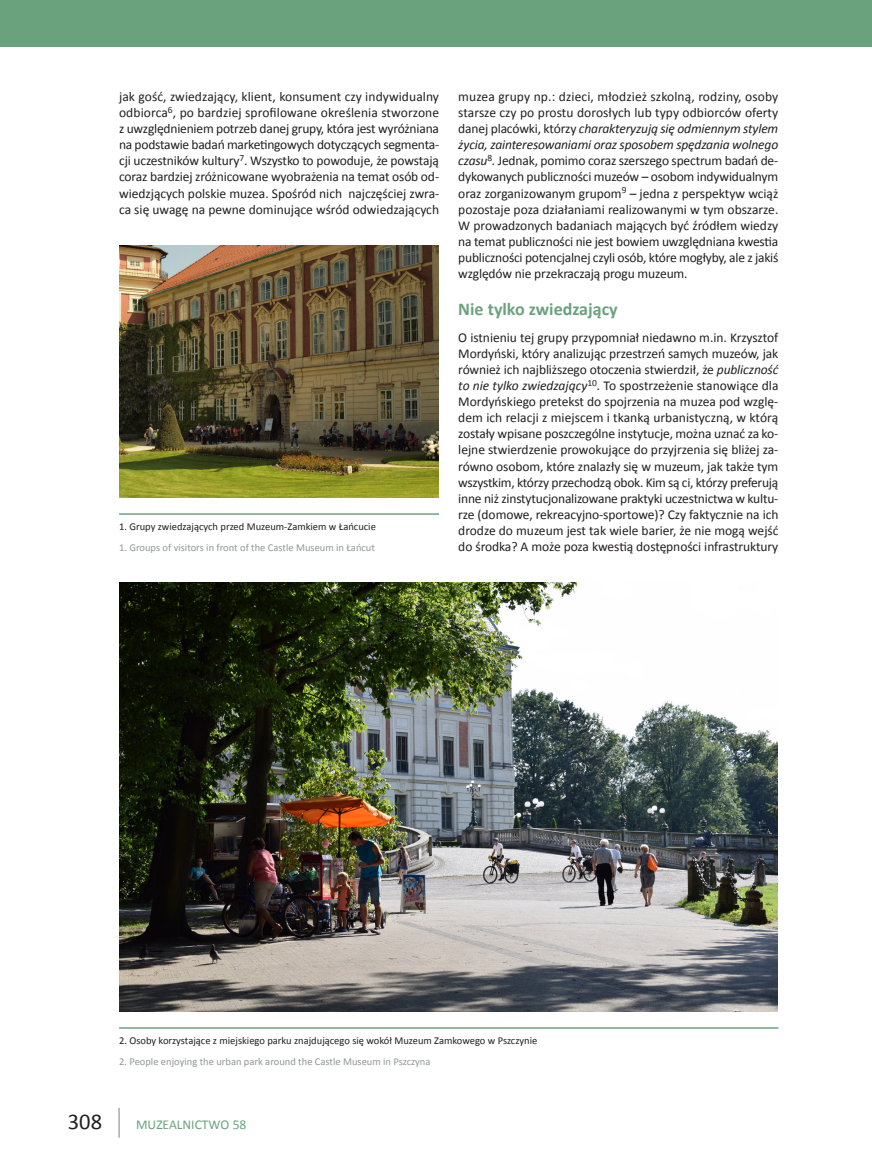
<style>
.page{position:relative;width:872px;height:1170px;background:#fff}
.page>*{position:absolute;margin:0;border:0;box-sizing:border-box;transform-origin:0 0}
.t1{font:22.5px "Calibri";color:#231f20}
.SRODTYTUL{font:700 18px "Calibri";color:#6ba27e}
.BODY_TEXT{font:13.5px/16px "Calibri";letter-spacing:-.01em;color:#231f20;text-align:justify}
.t2{font:13.5px "Calibri";color:#6ba27e}
.podpis_ilustracja_po{font:10.5px "Calibri";color:#231f20}
.podpis_ilustracje_an{font:10.5px "Calibri";color:#939598}
.s1{font-style:italic}
</style>
<div class="page">
<hr style="left:118px;top:1107px;width:2px;height:30px;background:#a8a9ad">
<div style="left:0;top:0;width:872px;height:47px;background:#6ba27e"></div>
<img style="left:119px;top:246px;width:320px;height:251px">
<hr style="left:119px;top:513px;width:320px;height:2px;background:#6ba27e">
<img style="left:119px;top:583px;width:659px;height:428px">
<hr style="left:119px;top:1027px;width:659px;height:1px;background:#6ba27e">
<p class="BODY_TEXT" style="left:119px;top:88px;width:321px">jak gość, zwiedzający, klient, konsument czy indywidualny odbiorca<sup>6</sup>, po bardziej sprofilowane określenia stworzone z uwzględnieniem potrzeb danej grupy, która jest wyróżniana na podstawie badań marketingowych dotyczących segmenta&shy;cji uczestników kultury<sup>7</sup>. Wszystko to powoduje, że powstają coraz bardziej zróżnicowane wyobrażenia na temat osób od&shy;wiedzjących polskie muzea. Spośród nich najczęściej zwra&shy;ca się uwagę na pewne dominujące wśród odwiedzających</p>
<p class="BODY_TEXT" style="left:458px;top:88px;width:321px">muzea grupy np.: dzieci, młodzież szkolną, rodziny, osoby starsze czy po prostu dorosłych lub typy odbiorców oferty danej placówki, którzy <span class="s1">charakteryzują się odmiennym stylem życia, zainteresowaniami oraz sposobem spędzania wolnego czasu</span><sup>8</sup><span class="s1">.</span> Jednak, pomimo coraz szerszego spectrum badań de&shy;dykowanych publiczności muzeów – osobom indywidualnym oraz zorganizowanym grupom<sup>9</sup> – jedna z perspektyw wciąż pozostaje poza działaniami realizowanymi w tym obszarze.<br>W prowadzonych badaniach mających być źródłem wiedzy na temat publiczności nie jest bowiem uwzględniana kwestia publiczności potencjalnej czyli osób, które mogłyby, ale z jakiś względów nie przekraczają progu muzeum.</p>
<p class="SRODTYTUL" style="left:458px;top:297px;width:161px">Nie tylko zwiedzający</p>
<p class="BODY_TEXT" style="left:458px;top:329px;width:322px">O istnieniu tej grupy przypomniał niedawno m.in. Krzysztof Mordyński, który analizując przestrzeń samych muzeów, jak również ich najbliższego otoczenia stwierdził, że <span class="s1">publiczność to nie tylko zwiedzający</span><sup>10</sup><span class="s1">.</span> To spostrzeżenie stanowiące dla Mordyńskiego pretekst do spojrzenia na muzea pod wzglę&shy;dem ich relacji z miejscem i tkanką urbanistyczną, w którą zostały wpisane poszczególne instytucje, można uznać za ko&shy;lejne stwierdzenie prowokujące do przyjrzenia się bliżej za&shy;równo osobom, które znalazły się w muzeum, jak także tym wszystkim, którzy przechodzą obok. Kim są ci, którzy preferują inne niż zinstytucjonalizowane praktyki uczestnictwa w kultu&shy;rze (domowe, rekreacyjno-sportowe)? Czy faktycznie na ich drodze do muzeum jest tak wiele barier, że nie mogą wejść do środka? A może poza kwestią dostępności infrastruktury</p>
<p class="podpis_ilustracja_po" style="left:119px;top:519px;width:258px">1. Grupy zwiedzających przed Muzeum-Zamkiem w Łańcucie</p>
<p class="podpis_ilustracje_an" style="left:119px;top:540px;width:257px">1. Groups of visitors in front of the Castle Museum in Łańcut</p>
<p class="podpis_ilustracja_po" style="left:119px;top:1033px;width:420px">2. Osoby korzystające z miejskiego parku znajdującego się wokół Muzeum Zamkowego w Pszczynie</p>
<p class="podpis_ilustracje_an" style="left:119px;top:1054px;width:313px">2. People enjoying the urban park around the Castle Museum in Pszczyna</p>
<p class="t1" style="left:68px;top:1107px;width:36px">308</p>
<p class="t2" style="left:136px;top:1116px;width:112px">MUZEALNICTWO 58</p>
</div>
